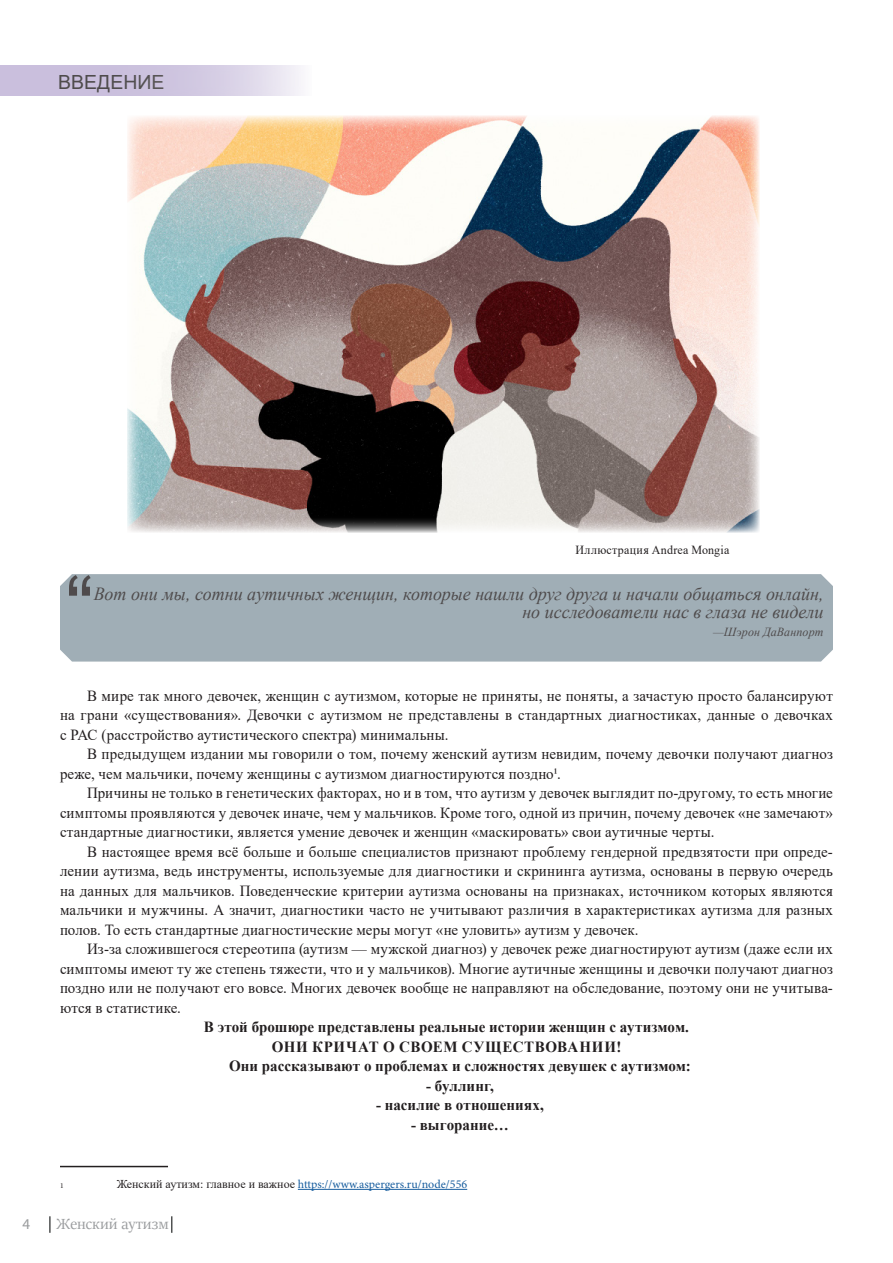
<style>
.page{position:relative;width:893px;height:1263px;background:#fff}
.page>*{position:absolute;margin:0;border:0;box-sizing:border-box;transform-origin:0 0}
.t1{font:87.9px "Arial";color:#231f20}
.t2{font:19.5px "Arial";color:#231f20}
.t3{font:italic 18.6px/18px "Times New Roman";color:#231f20;text-align:right}
.t4{font:16.5px "Sitka Banner";color:#9a9c9e}
.t5{font:15.45px/19.5px "Times New Roman";letter-spacing:.01em;color:#231f20;text-align:justify}
.t6{font:700 15.45px "Times New Roman";letter-spacing:.005em;color:#231f20}
.t7{font:700 15.45px "Times New Roman";letter-spacing:.04em;color:#231f20}
.t8{font:15px "Myriad Pro";color:#9a9c9e}
.t9{font:12.3px "Times New Roman";letter-spacing:.025em;color:#231f20}
.t10{font:italic 12.3px "Times New Roman";letter-spacing:.01em;color:#231f20}
.t11{font:12px "Minion Pro";color:#175d9e}
.t12{font:7.5px "Minion Pro";color:#231f20}
.s1{font-family:"Times New Roman";color:#231f20}
</style>
<div class="page">
<img style="left:127px;top:116px;width:632px;height:417px">
<hr style="left:60px;top:1166px;width:108px;height:1px;background:#231f20">
<hr style="left:298px;top:1189px;width:169px;height:1px;background:#175d9e">
<div style="left:60px;top:574px;width:773px;height:88px;background:#a0aeb6"></div>
<svg style="left:49px;top:1216px;width:2px;height:17px"></svg>
<svg style="left:171px;top:1216px;width:1px;height:17px"></svg>
<svg style="left:0;top:65px;width:301px;height:31px;background:#d2c9e2"></svg>
<p class="t2" style="left:58px;top:68px;width:108px">ВВЕДЕНИЕ</p>
<p class="t9" style="left:575px;top:541px;width:155px">Иллюстрация Andrea Mongia</p>
<h1 class="t1" style="left:66px;top:548px;width:30px">“</h1>
<p class="t3" style="left:94px;top:584px;width:731px">Вот они мы, сотни аутичных женщин, которые нашли друг друга и начали общаться онлайн, но исследователи нас в глаза не видели</p>
<p class="t10" style="left:713px;top:623px;width:112px">—Шэрон ДаВанпорт</p>
<p class="t5" style="left:60px;top:685px;width:774px;text-indent:27px">В мире так много девочек, женщин с аутизмом, которые не приняты, не поняты, а зачастую просто балансируют на грани «существования». Девочки с аутизмом не представлены в стандартных диагностиках, данные о девочках с РАС (расстройство аутистического спектра) минимальны.</p>
<p class="t5" style="left:60px;top:744px;width:774px;text-indent:27px">В предыдущем издании мы говорили о том, почему женский аутизм невидим, почему девочки получают диагноз реже, чем мальчики, почему женщины с аутизмом диагностируются поздно1.</p>
<p class="t5" style="left:60px;top:783px;width:774px;text-indent:27px">Причины не только в генетических факторах, но и в том, что аутизм у девочек выглядит по-другому, то есть многие симптомы проявляются у девочек иначе, чем у мальчиков. Кроме того, одной из причин, почему девочек «не замечают» стандартные диагностики, является умение девочек и женщин «маскировать» свои аутичные черты.</p>
<p class="t5" style="left:60px;top:841px;width:774px;text-indent:27px">В настоящее время всё больше и больше специалистов признают проблему гендерной предвзятости при опреде&shy;лении аутизма, ведь инструменты, используемые для диагностики и скрининга аутизма, основаны в первую очередь на данных для мальчиков. Поведенческие критерии аутизма основаны на признаках, источником которых являются мальчики и мужчины. А значит, диагностики часто не учитывают различия в характеристиках аутизма для разных полов. То есть стандартные диагностические меры могут «не уловить» аутизм у девочек.</p>
<p class="t5" style="left:60px;top:939px;width:774px;text-indent:27px">Из-за сложившегося стереотипа (аутизм — мужской диагноз) у девочек реже диагностируют аутизм (даже если их симптомы имеют ту же степень тяжести, что и у мальчиков). Многие аутичные женщины и девочки получают диагноз поздно или не получают его вовсе. Многих девочек вообще не направляют на обследование, поэтому они не учитыва&shy;ются в статистике.</p>
<p class="t6" style="left:204px;top:1016px;width:486px">В этой брошюре представлены реальные истории женщин с аутизмом.</p>
<p class="t7" style="left:272px;top:1035px;width:351px">ОНИ КРИЧАТ О СВОЕМ СУЩЕСТВОВАНИИ!</p>
<p class="t6" style="left:229px;top:1055px;width:463px">Они рассказывают о проблемах и сложностях девушек с аутизмом:</p>
<p class="t6" style="left:426px;top:1074px;width:69px">- буллинг,</p>
<p class="t6" style="left:376px;top:1094px;width:169px">- насилие в отношениях,</p>
<p class="t6" style="left:411px;top:1113px;width:99px">- выгорание…</p>
<p class="t12" style="left:60px;top:1181px;width:5px">1</p>
<p class="t11" style="left:117px;top:1176px;width:352px"><span class="s1">Женский аутизм: главное и важное</span> https://www.aspergers.ru/node/556</p>
<p class="t8" style="left:23px;top:1215px;width:9px">4</p>
<p class="t4" style="left:57px;top:1212px;width:114px">Женский аутизм</p>
</div>
